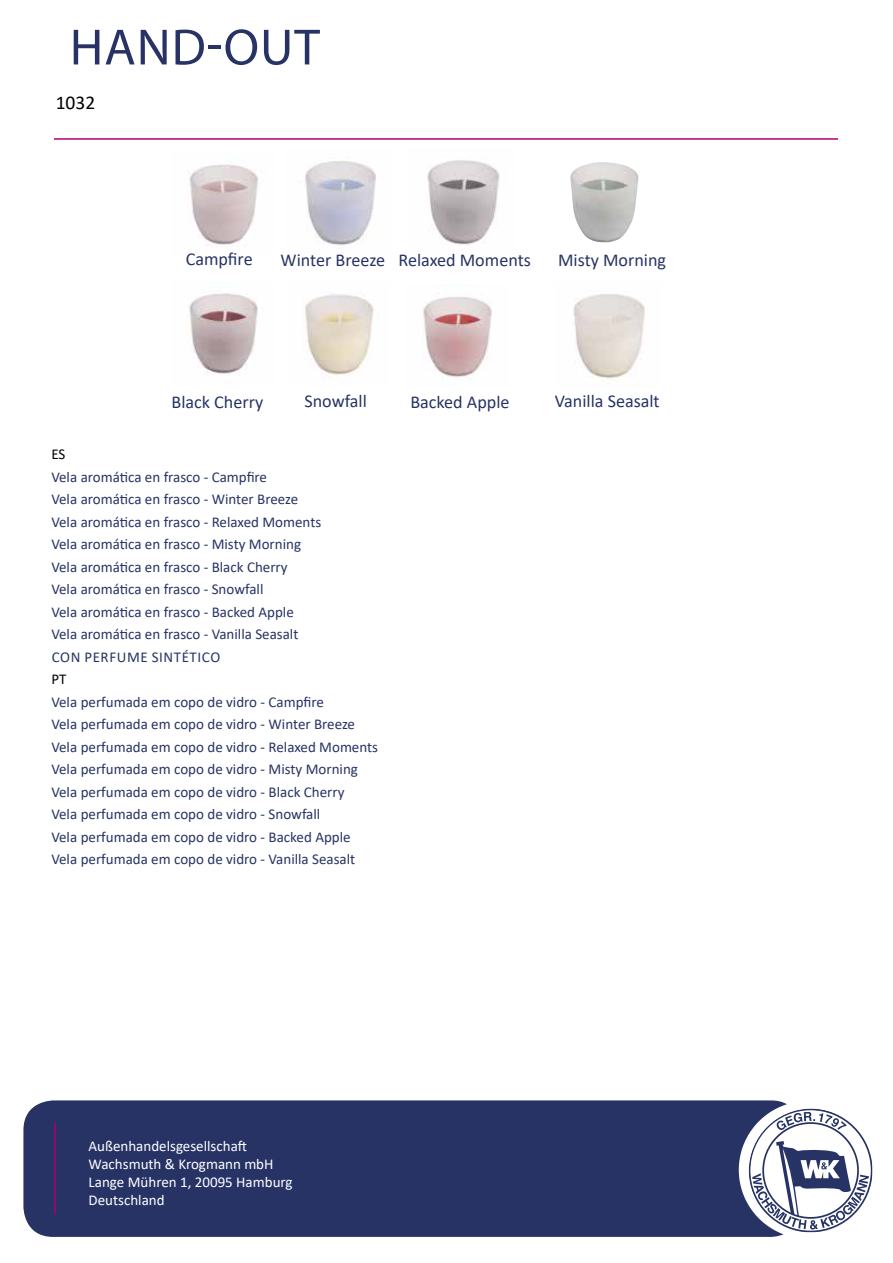
<style>
.page{position:relative;width:893px;height:1263px;background:#fff}
.page>*{position:absolute;margin:0;border:0;box-sizing:border-box;transform-origin:0 0}
.t1{font:51.3px "Myriad Pro";letter-spacing:.02em;color:#273365}
.t2{font:19.5px "Calibri";color:#000}
.t3{font:18.15px "Calibri";color:#273365}
.t4{font:15px/22.5px "Calibri";color:#273365}
.t5{font:15px/18px "Calibri";color:#fff}
.t6{font:15px "Calibri";color:#000}
</style>
<div class="page">
<div style="left:23px;top:1100px;width:764px;height:137px;background:#273365"></div>
<hr style="left:54px;top:138px;width:784px;height:2px;background:#ac006f">
<hr style="left:54px;top:1123px;width:2px;height:91px;background:#ac006f">
<svg style="left:749px;top:1108px;width:123px;height:124px"></svg>
<img style="left:422px;top:297px;width:70px;height:81px">
<img style="left:189px;top:293px;width:69px;height:81px">
<img style="left:189px;top:164px;width:69px;height:81px">
<img style="left:570px;top:162px;width:69px;height:80px">
<img style="left:427px;top:160px;width:73px;height:85px">
<img style="left:573px;top:294px;width:72px;height:85px">
<img style="left:304px;top:294px;width:70px;height:83px">
<img style="left:305px;top:161px;width:71px;height:84px">
<h1 class="t1" style="left:70px;top:16px;width:252px">HAND-OUT</h1>
<h2 class="t2" style="left:56px;top:89px;width:41px">1032</h2>
<p class="t3" style="left:186px;top:246px;width:68px">Campfire</p>
<p class="t3" style="left:558px;top:247px;width:110px">Misty Morning</p>
<p class="t3" style="left:399px;top:247px;width:134px">Relaxed Moments</p>
<p class="t3" style="left:281px;top:247px;width:106px">Winter Breeze</p>
<p class="t3" style="left:171px;top:389px;width:93px">Black Cherry</p>
<p class="t3" style="left:304px;top:389px;width:64px">Snowfall</p>
<p class="t6" style="left:51px;top:444px;width:16px">ES</p>
<p class="t4" style="left:51px;top:465px;width:271px">Vela aromática en frasco - Campfire<br>Vela aromática en frasco - Winter Breeze Vela aromática en frasco - Relaxed Moments Vela aromática en frasco - Misty Morning Vela aromática en frasco - Black Cherry<br>Vela aromática en frasco - Snowfall<br>Vela aromática en frasco - Backed Apple Vela aromática en frasco - Vanilla Seasalt CON PERFUME SINTÉTICO</p>
<p class="t6" style="left:51px;top:669px;width:16px">PT</p>
<p class="t4" style="left:51px;top:690px;width:328px">Vela perfumada em copo de vidro - Campfire<br>Vela perfumada em copo de vidro - Winter Breeze Vela perfumada em copo de vidro - Relaxed Moments Vela perfumada em copo de vidro - Misty Morning Vela perfumada em copo de vidro - Black Cherry<br>Vela perfumada em copo de vidro - Snowfall<br>Vela perfumada em copo de vidro - Backed Apple Vela perfumada em copo de vidro - Vanilla Seasalt</p>
<p class="t3" style="left:410px;top:389px;width:101px">Backed Apple</p>
<p class="t3" style="left:555px;top:388px;width:106px">Vanilla Seasalt</p>
<p class="t5" style="left:89px;top:1137px;width:206px">Außenhandelsgesellschaft<br>Wachsmuth &amp; Krogmann mbH<br>Lange Mühren 1, 20095 Hamburg<br>Deutschland</p>
</div>
